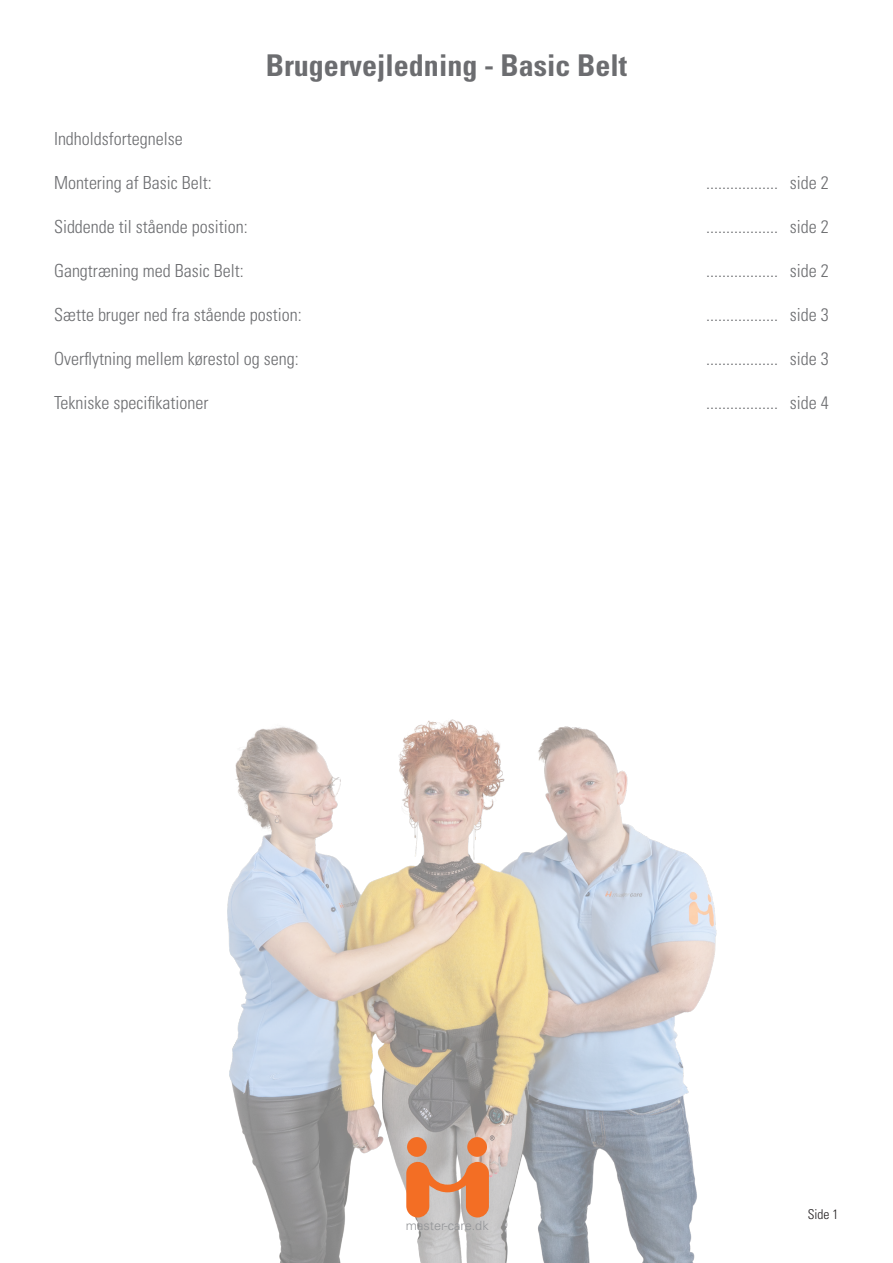
<style>
.page{position:relative;width:893px;height:1263px;background:#fff}
.page>*{position:absolute;margin:0;border:0;box-sizing:border-box;transform-origin:0 0}
.t1{font:700 condensed 30px "Univers LT Std";color:#6c6d70}
.Indholdsfortegnelse{font:300 condensed 18px "Univers LT Std";color:#6c6d70}
.t2{font:300 condensed 13.5px "Univers LT Std";color:#231f20}
.t3{font:300 12.75px "Univers LT Std";color:#939598}
</style>
<div class="page">
<img style="left:227px;top:719px;width:490px;height:544px">
<svg style="left:406px;top:1162px;width:83px;height:55px;background:#df9166"></svg>
<div style="left:407px;top:1137px;width:20px;height:20px;background:#f36e24;border-radius:50%"></div>
<div style="left:467px;top:1137px;width:20px;height:20px;background:#f36e24;border-radius:50%"></div>
<svg style="left:490px;top:1135px;width:4px;height:5px"></svg>
<h1 class="t1" style="left:266px;top:47px;width:363px">Brugervejledning - Basic Belt</h1>
<p class="Indholdsfortegnelse" style="left:54px;top:128px;width:130px">Indholdsfortegnelse</p>
<p class="Indholdsfortegnelse" style="left:54px;top:172px;width:159px">Montering af Basic Belt:</p>
<p class="Indholdsfortegnelse" style="left:706px;top:172px;width:124px">.................. side 2</p>
<p class="Indholdsfortegnelse" style="left:54px;top:216px;width:195px">Siddende til stående position:</p>
<p class="Indholdsfortegnelse" style="left:706px;top:216px;width:124px">.................. side 2</p>
<p class="Indholdsfortegnelse" style="left:54px;top:260px;width:191px">Gangtræning med Basic Belt:</p>
<p class="Indholdsfortegnelse" style="left:706px;top:260px;width:124px">.................. side 2</p>
<p class="Indholdsfortegnelse" style="left:54px;top:304px;width:249px">Sætte bruger ned fra stående postion:</p>
<p class="Indholdsfortegnelse" style="left:706px;top:304px;width:124px">.................. side 3</p>
<p class="Indholdsfortegnelse" style="left:54px;top:348px;width:246px">Overflytning mellem kørestol og seng:</p>
<p class="Indholdsfortegnelse" style="left:706px;top:348px;width:124px">.................. side 3</p>
<p class="Indholdsfortegnelse" style="left:54px;top:392px;width:156px">Tekniske specifikationer</p>
<p class="Indholdsfortegnelse" style="left:706px;top:392px;width:124px">.................. side 4</p>
<p class="t3" style="left:406px;top:1217px;width:84px">master-care.dk</p>
<p class="t2" style="left:808px;top:1206px;width:32px">Side 1</p>
</div>
